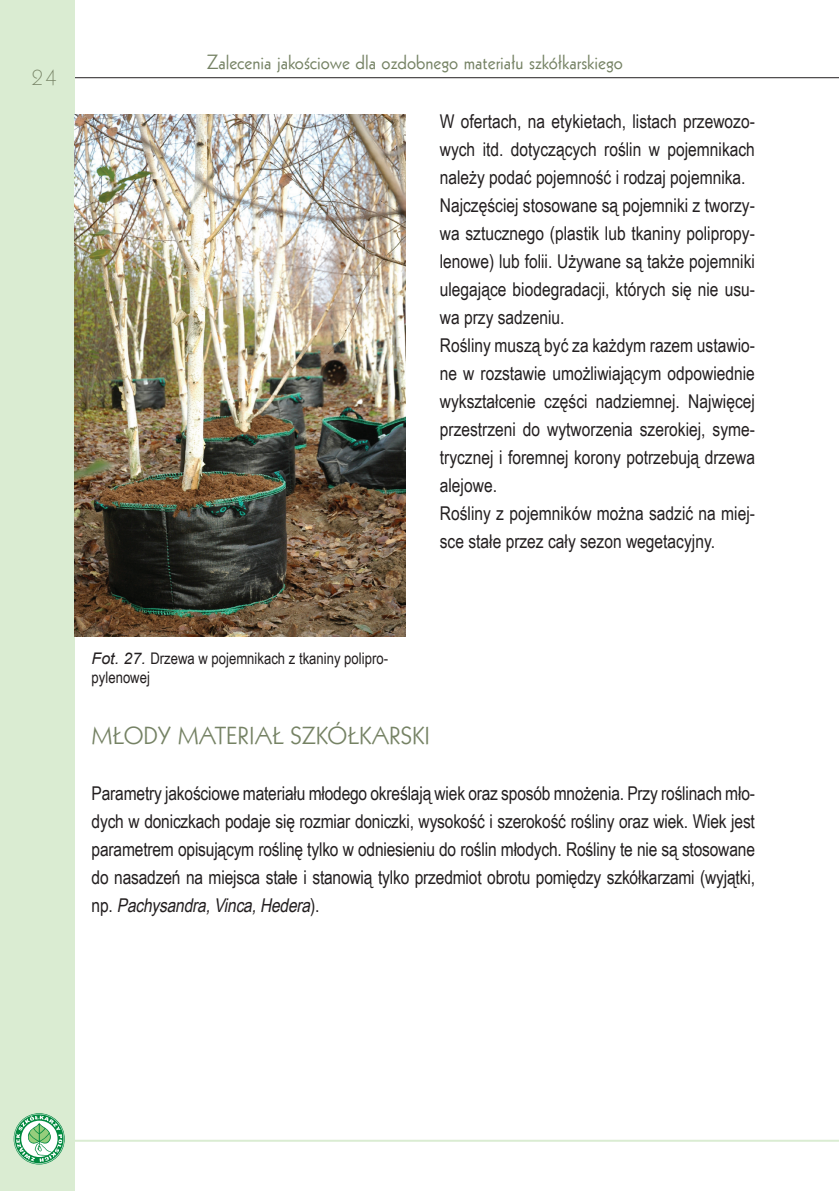
<style>
.page{position:relative;width:839px;height:1191px;background:#fff}
.page>*{position:absolute;margin:0;border:0;box-sizing:border-box;transform-origin:0 0}
.t1{font:24px "Geometric 231 EU";color:#758264}
.t2{font:24px "Geometric 231 Lt EU";color:#758264}
.t3{font:20px "Geometric 231 EU";color:#758264}
.t4{font:19px/28px "Arial Narrow";color:#231f20}
.t5{font:16px/19.2px "Arial Narrow";color:#231f20}
.s1{font-family:"Arial";font-style:italic}
.s2{font-style:italic}
</style>
<div class="page">
<hr style="left:1px;top:77px;width:838px;height:1px;background:#231f20">
<hr style="left:1px;top:1140px;width:838px;height:2px;background:#daecd2">
<div style="left:0;top:0;width:75px;height:1191px;background:#daecd2"></div>
<svg style="left:14px;top:1114px;width:50px;height:50px"></svg>
<img style="left:75px;top:114px;width:331px;height:522px">
<p class="t2" style="left:31px;top:62px;width:29px">24</p>
<p class="t3" style="left:207px;top:49px;width:418px">Zalecenia jakościowe dla ozdobnego materiału szkółkarskiego</p>
<p class="t4" style="left:440px;top:107px;width:317px">W ofertach, na etykietach, listach przewozo&shy;wych itd. dotyczących roślin w pojemnikach należy podać pojemność i rodzaj pojemnika.<br>Najczęściej stosowane są pojemniki z tworzy&shy;wa sztucznego (plastik lub tkaniny polipropy&shy;lenowe) lub folii. Używane są także pojemniki ulegające biodegradacji, których się nie usu&shy;wa przy sadzeniu.<br>Rośliny muszą być za każdym razem ustawio&shy;ne w rozstawie umożliwiającym odpowiednie wykształcenie części nadziemnej. Najwięcej przestrzeni do wytworzenia szerokiej, syme&shy;trycznej i foremnej korony potrzebują drzewa alejowe.<br>Rośliny z pojemników można sadzić na miej&shy;sce stałe przez cały sezon wegetacyjny.</p>
<p class="t5" style="left:92px;top:648px;width:298px"><span class="s1">Fot. 27.</span> Drzewa w pojemnikach z tkaniny polipro&shy;pylenowej</p>
<p class="t1" style="left:92px;top:720px;width:340px">MŁODY MATERIAŁ SZKÓŁKARSKI</p>
<p class="t4" style="left:92px;top:779px;width:665px;text-align:justify">Parametry jakościowe materiału młodego określają wiek oraz sposób mnożenia. Przy roślinach mło&shy;dych w doniczkach podaje się rozmiar doniczki, wysokość i szerokość rośliny oraz wiek. Wiek jest parametrem opisującym roślinę tylko w odniesieniu do roślin młodych. Rośliny te nie są stosowane do nasadzeń na miejsca stałe i stanowią tylko przedmiot obrotu pomiędzy szkółkarzami (wyjątki, n p . <span class="s2">Pachysandra,Vinca,Hedera</span>) .</p>
</div>
